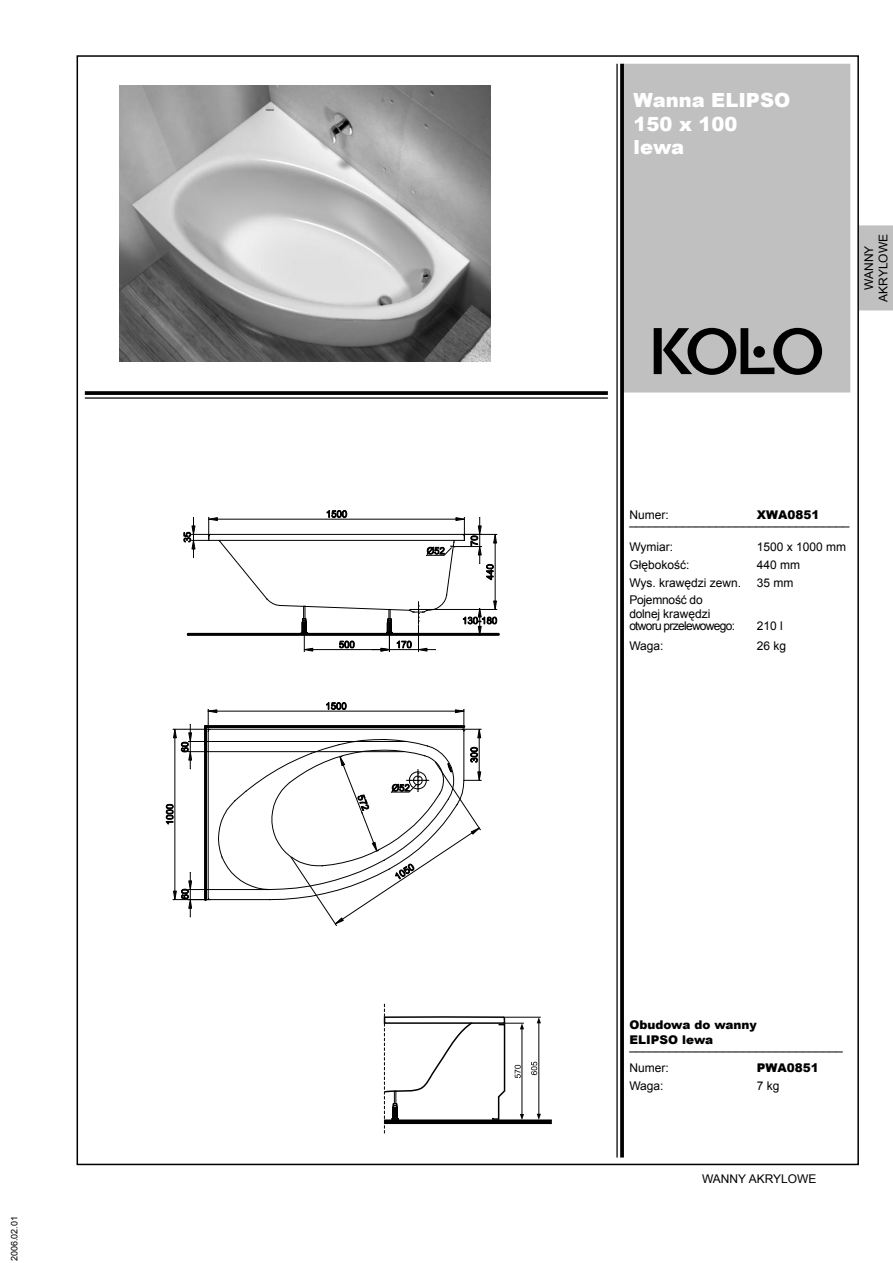
<style>
.page{position:relative;width:893px;height:1263px;background:#fff}
.page>*{position:absolute;margin:0;border:0;box-sizing:border-box;transform-origin:0 0}
.t1{font:900 19.5px/23.4px "Arial";color:#fff}
.t2{font:12px/14.4px "Arial";color:#000;text-align:center}
.t3{font:900 12px "Arial";color:#000}
.t4{font:12px "Arial";letter-spacing:-.06em;color:#000}
.t5{font:12px "Arial";letter-spacing:-.02em;color:#000}
.t6{font:9px "Arial";color:#000}
</style>
<div class="page">
<div style="left:621px;top:65px;width:228px;height:327px;background:#c0c0c0"></div>
<div style="left:621px;top:64px;width:229px;height:328px;border:2px solid #c0c0c0"></div>
<svg style="left:85px;top:391px;width:523px;height:4px;background:#0f0f0f"></svg>
<hr style="left:85px;top:397px;width:523px;height:2px;background:#000">
<hr style="left:616px;top:64px;width:2px;height:1093px;background:#000">
<svg style="left:620px;top:64px;width:4px;height:1093px;background:#0e0e0e"></svg>
<div style="left:859px;top:225px;width:34px;height:85px;background:#c0c0c0"></div>
<svg style="left:654px;top:328px;width:168px;height:47px"></svg>
<hr style="left:188px;top:633px;width:310px;height:3px;background:#000">
<svg style="left:184px;top:510px;width:313px;height:142px"></svg>
<svg style="left:166px;top:702px;width:316px;height:224px"></svg>
<img style="left:119px;top:85px;width:372px;height:276px">
<hr style="left:503px;top:1017px;width:38px;height:1px;background:#000">
<div style="left:384px;top:1120px;width:167px;height:3px;border:1px solid #000"></div>
<hr style="left:539px;top:1022px;width:1px;height:92px;background:#000">
<svg style="left:537px;top:1017px;width:4px;height:6px"></svg>
<svg style="left:537px;top:1114px;width:4px;height:6px"></svg>
<svg style="left:531px;top:1062px;width:6px;height:13px"></svg>
<svg style="left:383px;top:1004px;width:141px;height:130px"></svg>
<p class="t6" style="left:8px;top:1261px;width:47px;rotate:-90deg">2006.02.01</p>
<p class="t1" style="left:634px;top:88px;width:158px">Wanna ELIPSO<br>150 x 100 lewa</p>
<p class="t2" style="left:862px;top:302px;width:69px;rotate:-90deg">WANNY<br>AKRYLOWE</p>
<p class="t2" style="left:629px;top:508px;width:41px">Numer:</p>
<p class="t3" style="left:757px;top:506px;width:64px">XWA0851</p>
<p class="t2" style="left:629px;top:514px;width:222px">_________________________________</p>
<p class="t2" style="left:629px;top:540px;width:45px">Wymiar:</p>
<p class="t2" style="left:757px;top:540px;width:91px">1500 x 1000 mm</p>
<p class="t2" style="left:629px;top:558px;width:62px">Głębokość:</p>
<p class="t2" style="left:757px;top:558px;width:45px">440 mm</p>
<p class="t2" style="left:629px;top:576px;width:113px">Wys. krawędzi zewn.</p>
<p class="t2" style="left:757px;top:576px;width:38px">35 mm</p>
<p class="t5" style="left:629px;top:592px;width:75px">Pojemność do</p>
<p class="t2" style="left:629px;top:606px;width:83px">dolnej krawędzi</p>
<p class="t4" style="left:629px;top:618px;width:107px">otworu przelewowego:</p>
<p class="t2" style="left:757px;top:619px;width:28px">210 l</p>
<p class="t2" style="left:629px;top:639px;width:36px">Waga:</p>
<p class="t2" style="left:757px;top:639px;width:31px">26 kg</p>
<p class="t3" style="left:629px;top:1016px;width:129px">Obudowa do wanny</p>
<p class="t3" style="left:629px;top:1030px;width:85px">ELIPSO lewa</p>
<p class="t2" style="left:629px;top:1038px;width:215px">________________________________</p>
<p class="t2" style="left:629px;top:1061px;width:41px">Numer:</p>
<p class="t3" style="left:757px;top:1059px;width:64px">PWA0851</p>
<p class="t2" style="left:629px;top:1079px;width:36px">Waga:</p>
<p class="t2" style="left:757px;top:1079px;width:24px">7 kg</p>
<p class="t2" style="left:702px;top:1172px;width:116px">WANNY AKRYLOWE</p>
</div>
